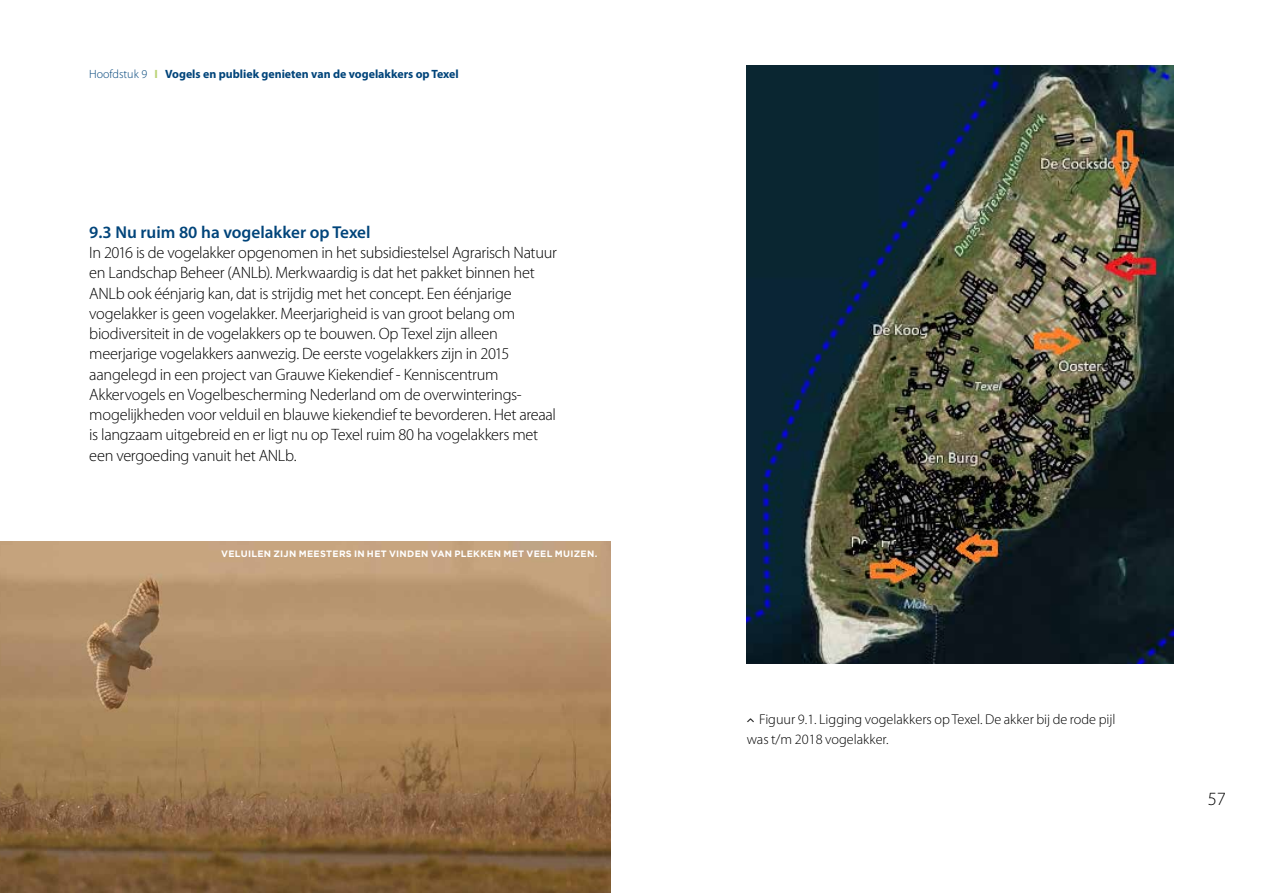
<style>
.page{position:relative;width:1263px;height:893px;background:#fff}
.page>*{position:absolute;margin:0;border:0;box-sizing:border-box;transform-origin:0 0}
.t1{font:300 18.75px "Myriad Pro";color:#000}
.t2{font:600 17.25px "Myriad Pro";color:#00447a}
.t3{font:300 16.5px/20.2px "Myriad Pro";letter-spacing:-.02em;color:#000}
.t4{font:300 14.25px/20.2px "Myriad Pro";color:#000}
.t5{font:700 12px "Myriad Pro";color:#00447a}
.t6{font:700 9.3px "Gotham";letter-spacing:.035em;color:#fff}
.s1{font-weight:300}
.s2{color:#bad376}
</style>
<div class="page">
<img style="left:747px;top:65px;width:427px;height:598px">
<img style="left:0;top:542px;width:610px;height:351px">
<p class="t5" style="left:89px;top:66px;width:371px"><span class="s1">Hoofdstuk 9</span> <span class="s2">I</span> Vogels en publiek genieten van de vogelakkers op Texel</p>
<p class="t2" style="left:89px;top:221px;width:283px">9.3 Nu ruim 80 ha vogelakker op Texel</p>
<p class="t3" style="left:89px;top:243px;width:469px">In 2016 is de vogelakker opgenomen in het subsidiestelsel Agrarisch Natuur en Landschap Beheer (ANLb). Merkwaardig is dat het pakket binnen het ANLb ook éénjarig kan, dat is strijdig met het concept. Een éénjarige vogelakker is geen vogelakker. Meerjarigheid is van groot belang om biodiversiteit in de vogelakkers op te bouwen. Op Texel zijn alleen meerjarige vogelakkers aanwezig. De eerste vogelakkers zijn in 2015 aangelegd in een project van Grauwe Kiekendief - Kenniscentrum Akkervogels en Vogelbescherming Nederland om de overwinterings&shy;mogelijkheden voor velduil en blauwe kiekendief te bevorderen. Het areaal is langzaam uitgebreid en er ligt nu op Texel ruim 80 ha vogelakkers met een vergoeding vanuit het ANLb.</p>
<p class="t6" style="left:221px;top:548px;width:378px">VELUILEN ZIJN MEESTERS IN HET VINDEN VAN PLEKKEN MET VEEL MUIZEN.</p>
<p class="t4" style="left:747px;top:709px;width:370px;text-indent:13px">Figuur 9.1. Ligging vogelakkers op Texel. De akker bij de rode pijl was t/m 2018 vogelakker.</p>
<p class="t1" style="left:1208px;top:788px;width:20px">57</p>
</div>
